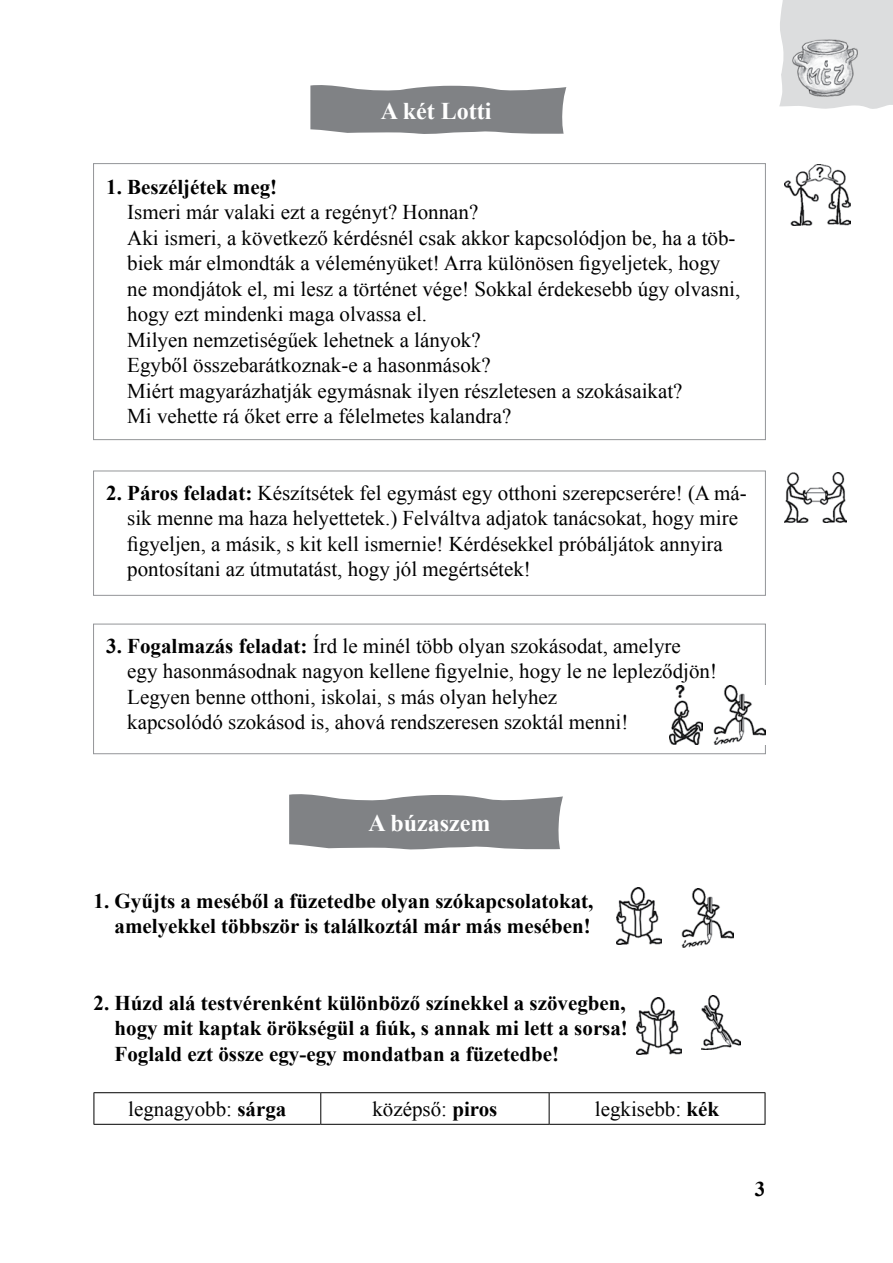
<style>
.page{position:relative;width:893px;height:1263px;background:#fff}
.page>*{position:absolute;margin:0;border:0;box-sizing:border-box;transform-origin:0 0}
.t1{font:700 24px "Times New Roman";color:#fff}
.t2{font:21px/25.5px "Times New Roman";color:#000}
.t3{font:700 21px/25.5px "Times New Roman";color:#000;text-align:right}
.s1{font-weight:700}
</style>
<div class="page">
<svg style="left:779px;top:0;width:114px;height:109px;background:#dedfe0"></svg>
<img style="left:790px;top:34px;width:75px;height:68px">
<svg style="left:289px;top:794px;width:274px;height:56px;background:#8e9092"></svg>
<svg style="left:310px;top:85px;width:256px;height:49px;background:#8c8e91"></svg>
<hr style="left:94px;top:1092px;width:227px;height:1px;background:#000">
<hr style="left:94px;top:1093px;width:1px;height:31px;background:#000">
<hr style="left:321px;top:1092px;width:228px;height:1px;background:#000">
<hr style="left:320px;top:1093px;width:1px;height:31px;background:#000">
<hr style="left:549px;top:1092px;width:216px;height:1px;background:#000">
<hr style="left:549px;top:1093px;width:1px;height:31px;background:#000">
<hr style="left:765px;top:1093px;width:1px;height:31px;background:#000">
<hr style="left:94px;top:1124px;width:227px;height:1px;background:#000">
<hr style="left:321px;top:1124px;width:228px;height:1px;background:#000">
<hr style="left:549px;top:1124px;width:216px;height:1px;background:#000">
<div style="left:93px;top:163px;width:673px;height:277px;border:1px solid #939598"></div>
<div style="left:93px;top:471px;width:673px;height:125px;border:1px solid #939598"></div>
<div style="left:93px;top:624px;width:673px;height:130px;border:1px solid #939598"></div>
<img style="left:785px;top:165px;width:65px;height:60px">
<img style="left:785px;top:472px;width:61px;height:51px">
<img style="left:714px;top:686px;width:51px;height:58px">
<img style="left:669px;top:685px;width:34px;height:59px">
<img style="left:617px;top:887px;width:45px;height:57px">
<img style="left:636px;top:998px;width:45px;height:56px">
<img style="left:682px;top:889px;width:52px;height:58px">
<img style="left:702px;top:995px;width:39px;height:55px">
<p class="t1" style="left:381px;top:94px;width:112px">A két Lotti</p>
<p class="t3" style="left:106px;top:173px;width:172px">1. Beszéljétek meg!</p>
<p class="t2" style="left:127px;top:199px;width:614px">Ismeri már valaki ezt a regényt? Honnan?<br>Aki ismeri, a következő kérdésnél csak akkor kapcsolódjon be, ha a töb&shy;biek már elmondták a véleményüket! Arra különösen figyeljetek, hogy ne mondjátok el, mi lesz a történet vége! Sokkal érdekesebb úgy olvasni, hogy ezt mindenki maga olvassa el.<br>Milyen nemzetiségűek lehetnek a lányok?<br>Egyből összebarátkoznak-e a hasonmások?<br>Miért magyarázhatják egymásnak ilyen részletesen a szokásaikat?<br>Mi vehette rá őket erre a félelmetes kalandra?</p>
<p class="t2" style="left:127px;top:480px;width:621px;text-indent:-21px"><span class="s1">2. Páros feladat:</span> Készítsétek fel egymást egy otthoni szerepcserére! (A má&shy;sik menne ma haza helyettetek.) Felváltva adjatok tanácsokat, hogy mire figyeljen, a másik, s kit kell ismernie! Kérdésekkel próbáljátok annyira pontosítani az útmutatást, hogy jól megértsétek!</p>
<p class="t2" style="left:127px;top:633px;width:591px;text-indent:-21px"><span class="s1">3. Fogalmazás feladat:</span> Írd le minél több olyan szokásodat, amelyre<br>egy hasonmásodnak nagyon kellene figyelnie, hogy le ne lepleződjön!<br>Legyen benne otthoni, iskolai, s más olyan helyhez<br>kapcsolódó szokásod is, ahová rendszeresen szoktál menni!</p>
<p class="t1" style="left:368px;top:807px;width:123px">A búzaszem</p>
<p class="t3" style="left:94px;top:887px;width:501px">1. Gyűjts a meséből a füzetedbe olyan szókapcsolatokat, amelyekkel többször is találkoztál már más mesében!</p>
<p class="t3" style="left:115px;top:989px;width:515px;text-align:justify;text-indent:-21px">2. Húzd alá testvérenként különböző színekkel a szövegben, hogy mit kaptak örökségül a fiúk, s annak mi lett a sorsa!<br>Foglald ezt össze egy-egy mondatban a füzetedbe!</p>
<p class="t2" style="left:128px;top:1096px;width:160px">legnagyobb: <span class="s1">sárga</span></p>
<p class="t2" style="left:372px;top:1096px;width:127px">középső: <span class="s1">piros</span></p>
<p class="t2" style="left:595px;top:1096px;width:126px">legkisebb: <span class="s1">kék</span></p>
<p class="t3" style="left:755px;top:1175px;width:12px">3</p>
</div>
